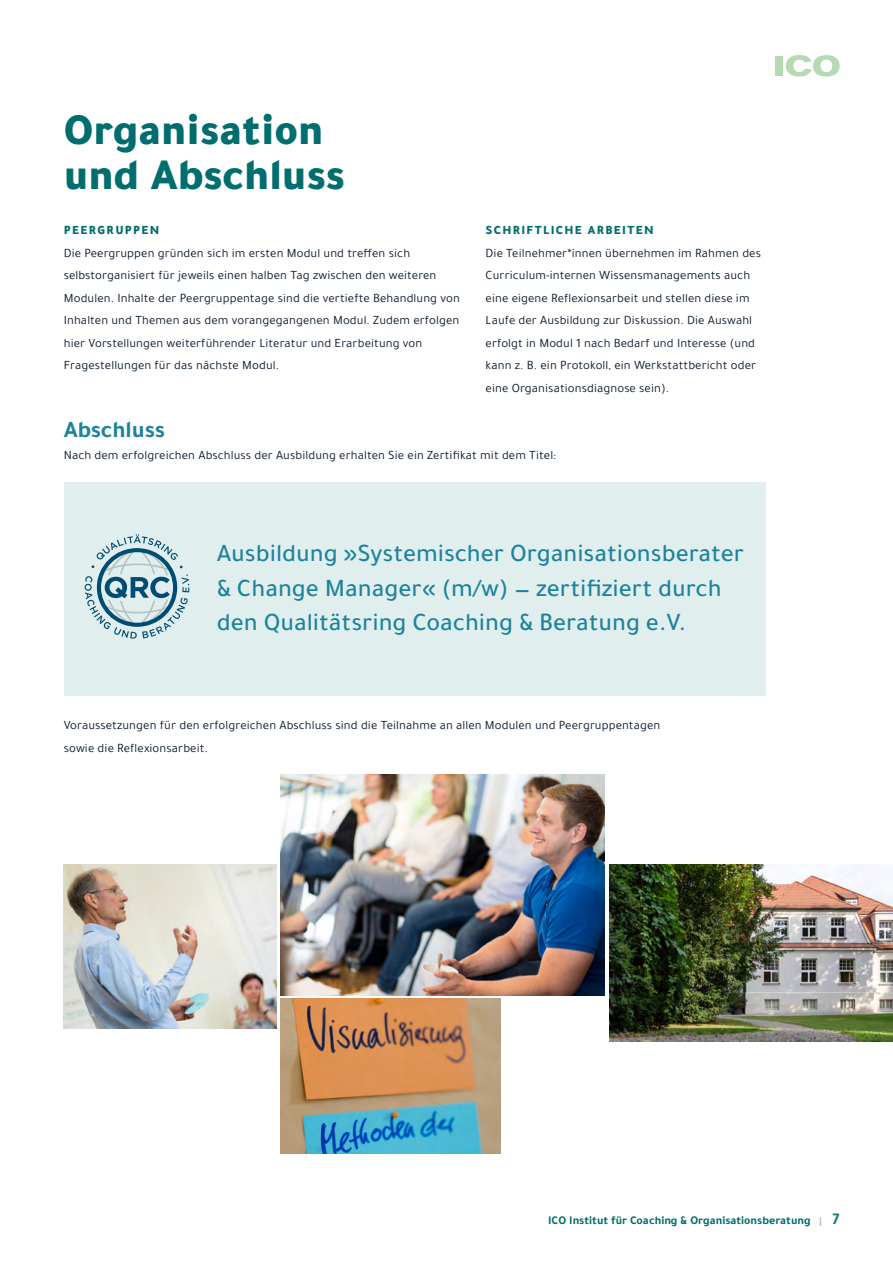
<style>
.page{position:relative;width:893px;height:1263px;background:#fff}
.page>*{position:absolute;margin:0;border:0;box-sizing:border-box;transform-origin:0 0}
.t1{font:900 45px/45px "Tajawal";color:#006e6e}
.t2{font:500 25.5px/34.5px "Tajawal";color:#1d839c}
.t3{font:700 24px "Tajawal";color:#1d839c}
.t4{font:12.75px/22.5px "Tajawal";letter-spacing:.01em;color:#0b1b30}
.t5{font:900 12.75px "Tajawal";letter-spacing:.1em;color:#006e6e}
.t6{font:700 12px "Tajawal";color:#006e6e}
.s1{font-size:10.5px;color:#a7c8b8}
.s2{font-size:16.5px;color:#1a7d7c}
</style>
<div class="page">
<div style="left:776px;top:56px;width:7px;height:20px;background:#b5d9b3"></div>
<svg style="left:786px;top:55px;width:54px;height:21px"></svg>
<div style="left:64px;top:482px;width:701px;height:213px;background:#e0eeee"></div>
<svg style="left:85px;top:534px;width:104px;height:105px"></svg>
<img style="left:281px;top:775px;width:323px;height:220px">
<img style="left:63px;top:864px;width:213px;height:164px">
<img style="left:281px;top:999px;width:220px;height:154px">
<img style="left:610px;top:864px;width:283px;height:177px">
<h1 class="t1" style="left:64px;top:105px;width:283px">Organisation und Abschluss</h1>
<p class="t5" style="left:64px;top:219px;width:97px">PEERGRUPPEN</p>
<p class="t4" style="left:64px;top:241px;width:398px">Die Peergruppen gründen sich im ersten Modul und treffen sich selbstorganisiert für jeweils einen halben Tag zwischen den weiteren Modulen. Inhalte der Peergruppentage sind die vertiefte Behandlung von Inhalten und Themen aus dem vorangegangenen Modul. Zudem erfolgen hier Vorstellungen weiterführender Literatur und Erarbeitung von Fragestellungen für das nächste Modul.</p>
<p class="t5" style="left:486px;top:219px;width:170px">SCHRIFTLICHE ARBEITEN</p>
<p class="t4" style="left:486px;top:241px;width:277px">Die Teilnehmer*innen übernehmen im Rahmen des Curriculum-internen Wissensmanagements auch eine eigene Reflexionsarbeit und stellen diese im Laufe der Ausbildung zur Diskussion. Die Auswahl erfolgt in Modul 1 nach Bedarf und Interesse (und kann z. B. ein Protokoll, ein Werkstattbericht oder eine Organisationsdiagnose sein).</p>
<h3 class="t3" style="left:64px;top:411px;width:103px">Abschluss</h3>
<p class="t4" style="left:64px;top:444px;width:494px">Nach dem erfolgreichen Abschluss der Ausbildung erhalten Sie ein Zertifikat mit dem Titel:</p>
<h2 class="t2" style="left:217px;top:536px;width:529px">Ausbildung »Systemischer Organisationsberater &amp; Change Manager« (m/w) — zertifiziert durch den Qualitätsring Coaching &amp; Beratung e.V.</h2>
<p class="t4" style="left:64px;top:714px;width:598px">Voraussetzungen für den erfolgreichen Abschluss sind die Teilnahme an allen Modulen und Peergruppentagen sowie die Reflexionsarbeit.</p>
<p class="t6" style="left:548px;top:1211px;width:293px">ICO Institut für Coaching &amp; Organisationsberatung <span class="s1">|</span> <span class="s2">7</span></p>
</div>
